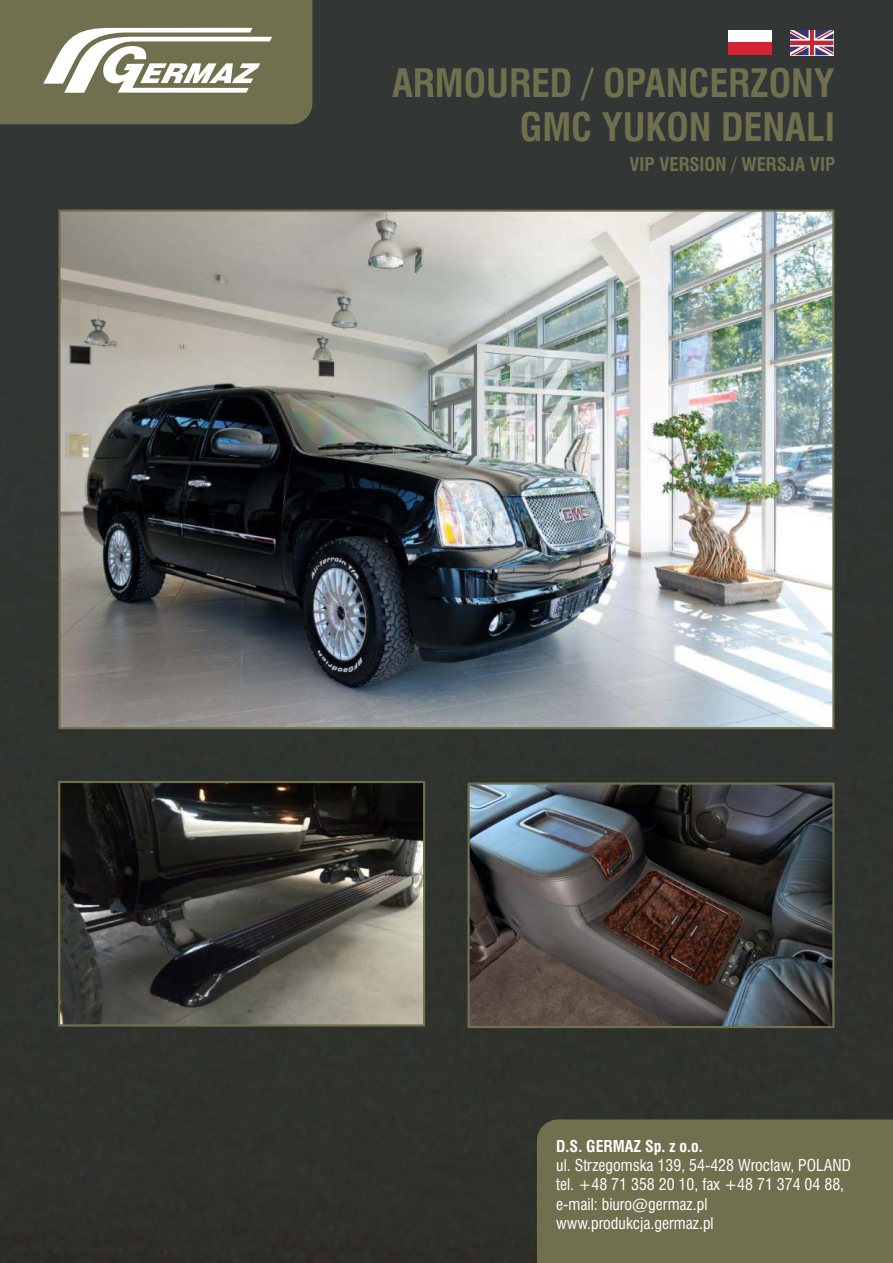
<style>
.page{position:relative;width:893px;height:1263px;background:#30342e}
.page>*{position:absolute;margin:0;border:0;box-sizing:border-box;transform-origin:0 0}
.t1{font:700 36px/43.5px "Swis 721 Cn PL";color:#70704f;text-align:right}
.t2{font:700 17.55px "Swis 721 Cn PL";color:#70704f}
.t3{font:15px/19px "Swis 721 Cn PL";color:#fff}
.t4{font:700 15px "Swis 721 Cn PL";color:#fff}
</style>
<div class="page">
<img style="left:470px;top:785px;width:361px;height:240px">
<div style="left:537px;top:1119px;width:356px;height:144px;background:#70704f"></div>
<svg style="left:0;top:0;width:312px;height:124px"></svg>
<img style="left:61px;top:212px;width:770px;height:514px">
<img style="left:61px;top:784px;width:361px;height:239px">
<div style="left:58px;top:781px;width:367px;height:245px;border:2px solid #70704f"></div>
<div style="left:467px;top:782px;width:367px;height:246px;border:2px solid #70704f"></div>
<div style="left:728px;top:30px;width:44px;height:13px;background:#fff"></div>
<div style="left:728px;top:43px;width:44px;height:12px;background:#d62433"></div>
<svg style="left:790px;top:30px;width:43px;height:25px"></svg>
<h1 class="t1" style="left:392px;top:67px;width:444px">ARMOURED / OPANCERZONY<br>GMC YUKON DENALI</h1>
<p class="t2" style="left:629px;top:157px;width:207px">VIP VERSION / WERSJA VIP</p>
<p class="t4" style="left:556px;top:1141px;width:148px">D.S. GERMAZ Sp. z o.o.</p>
<p class="t3" style="left:556px;top:1158px;width:296px">ul. Strzegomska 139, 54-428 Wrocław, POLAND tel. +48 71 358 20 10, fax +48 71 374 04 88, e-mail: biuro@germaz.pl www.produkcja.germaz.pl</p>
</div>
